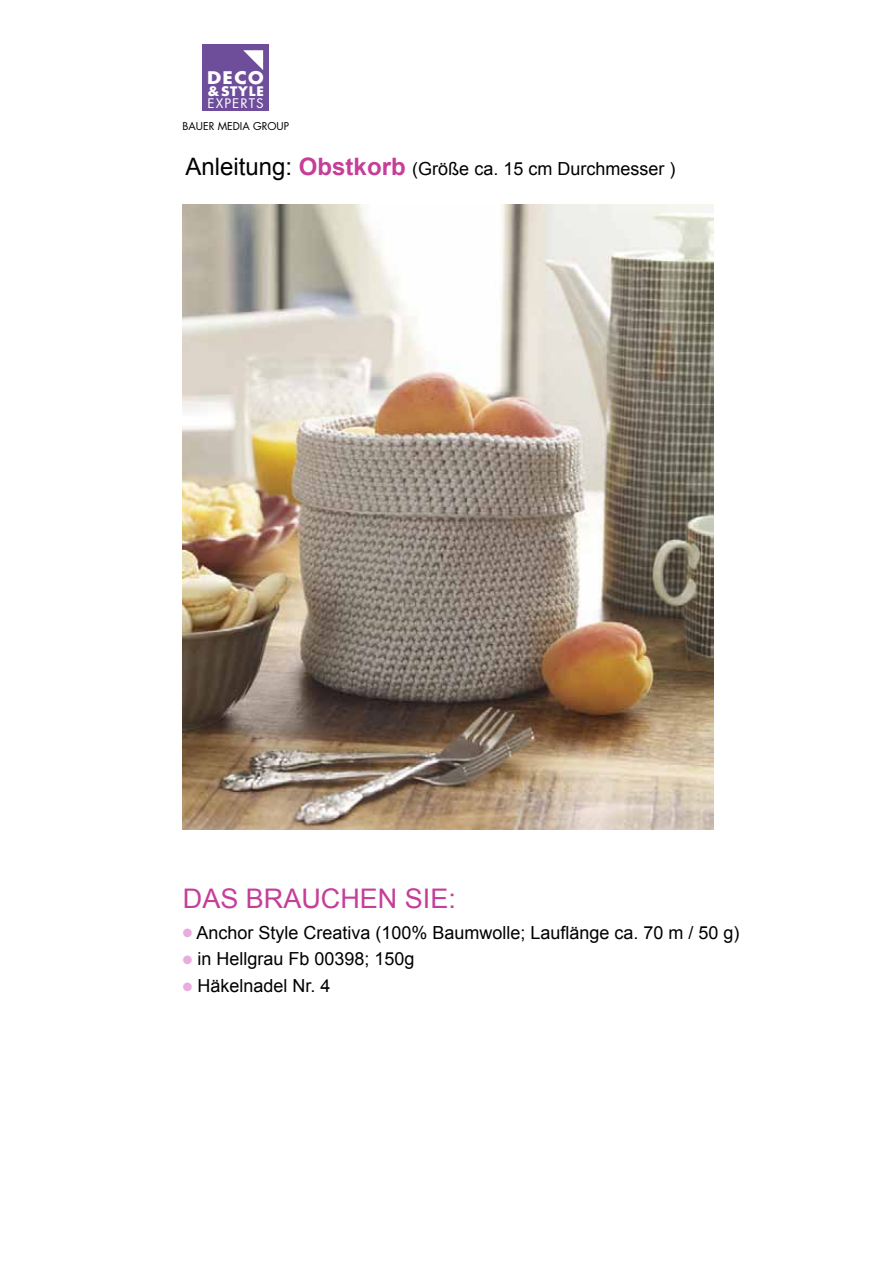
<style>
.page{position:relative;width:893px;height:1263px;background:#fff}
.page>*{position:absolute;margin:0;border:0;box-sizing:border-box;transform-origin:0 0}
.t1{font:27px "Arial";color:#c53e98}
.t2{font:18px "Arial";color:#000}
.t3{font:700 16.95px "Futura Com";color:#fff;scale:1.12 1}
.t4{font:12.9px "Futura Com";letter-spacing:.08em;color:#fff;scale:1.05 1}
.t5{font:700 12.75px "Futura Com";letter-spacing:.06em;color:#fff;scale:1.07 1}
.t6{font:10.5px "Futura Com";color:#000}
.s1{font-size:24px}
.s2{font-weight:700;font-size:24px;color:#c53e98}
.s3{color:#e7addc}
</style>
<div class="page">
<img style="left:183px;top:204px;width:530px;height:626px">
<div style="left:202px;top:44px;width:67px;height:67px;background:#6e4d9b"></div>
<svg style="left:243px;top:50px;width:20px;height:20px"></svg>
<p class="t3" style="left:207px;top:65px;width:52px">DECO</p>
<p class="t5" style="left:208px;top:81px;width:54px">&amp;STYLE</p>
<p class="t4" style="left:207px;top:94px;width:55px">EXPERTS</p>
<p class="t6" style="left:183px;top:119px;width:108px">BAUER MEDIA GROUP</p>
<p class="t2" style="left:186px;top:157px;width:491px"><span class="s1">Anleitung:</span> <span class="s2">Obstkorb</span> (Größe ca. 15 cm Durchmesser )</p>
<h1 class="t1" style="left:183px;top:880px;width:275px">DAS BRAUCHEN SIE:</h1>
<p class="t2" style="left:183px;top:920px;width:558px"><span class="s3">●</span> Anchor Style Creativa (100% Baumwolle; Lauflänge ca. 70 m / 50 g)</p>
<p class="t2" style="left:183px;top:947px;width:233px"><span class="s3">●</span> in Hellgrau Fb 00398; 150g</p>
<p class="t2" style="left:183px;top:974px;width:149px"><span class="s3">●</span> Häkelnadel Nr. 4</p>
</div>
